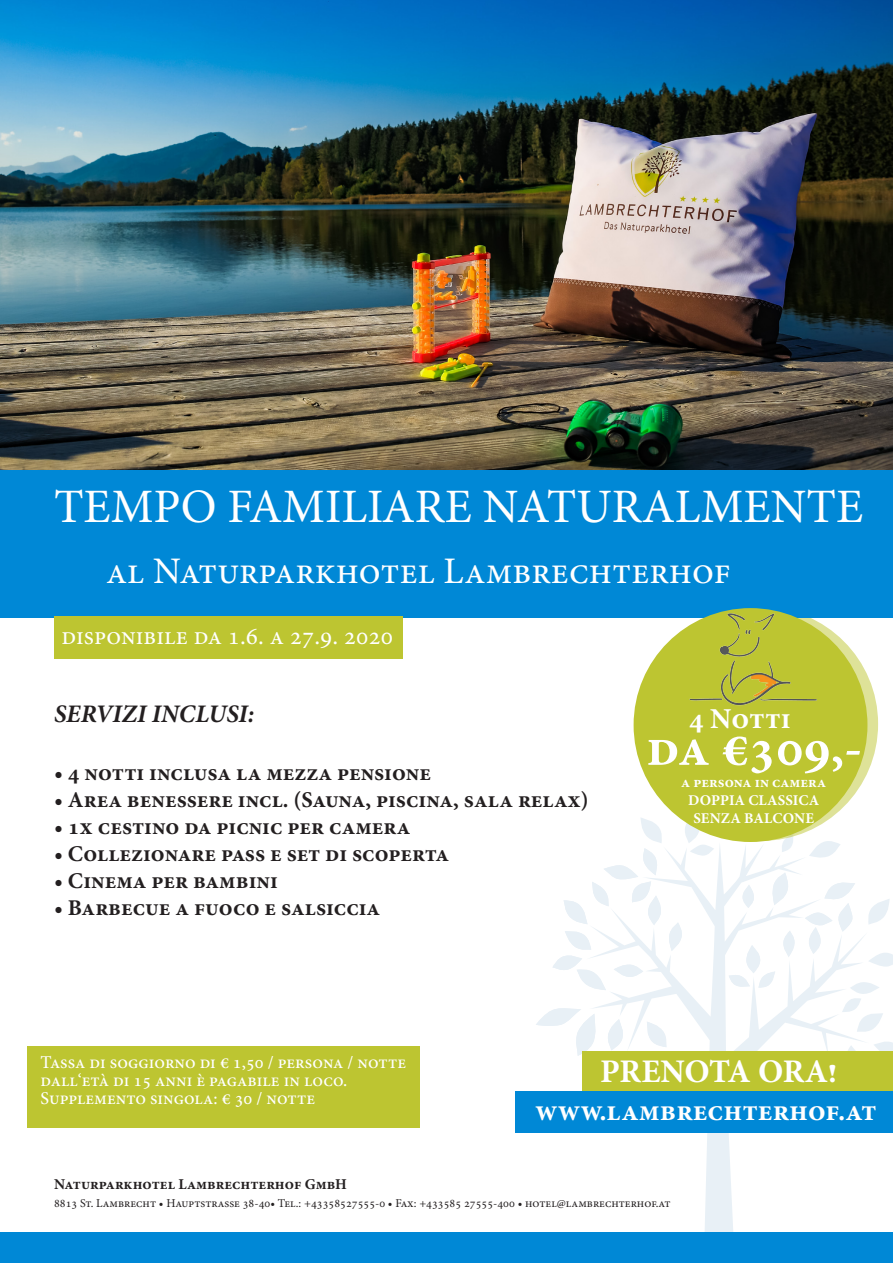
<style>
.page{position:relative;width:893px;height:1263px;background:#fff}
.page>*{position:absolute;margin:0;border:0;box-sizing:border-box;transform-origin:0 0}
.t1{font:700 52.35px "Minion Pro";color:#fff}
.t2{font:48px "Minion Pro";color:#fff}
.t3{font:37.5px "Minion Pro";color:#fff}
.t4{font:700 33px "Minion Pro";letter-spacing:-.005em;color:#fff}
.t5{font:700 28.8px "Minion Pro";color:#fff}
.t6{font:700 28.65px "Minion Pro";color:#fff}
.t7{font:25.35px "Minion Pro";color:#fff}
.t8{font:italic 700 25.35px "Minion Pro";color:#231f20}
.t9{font:700 22.5px "Minion Pro";color:#231f20}
.t10{font:500 18px/18px "Minion Pro";color:#fff}
.t11{font:700 15px "Minion Pro";color:#231f20}
.t12{font:700 14.85px "Minion Pro";letter-spacing:.005em;color:#fff}
.t13{font:12px "Minion Pro";color:#231f20}
</style>
<div class="page">
<svg style="left:874px;top:1042px;width:19px;height:9px"></svg>
<svg style="left:869px;top:899px;width:21px;height:25px"></svg>
<svg style="left:869px;top:983px;width:14px;height:48px"></svg>
<svg style="left:869px;top:953px;width:24px;height:14px"></svg>
<svg style="left:536px;top:1008px;width:50px;height:48px"></svg>
<svg style="left:553px;top:787px;width:241px;height:197px"></svg>
<svg style="left:586px;top:842px;width:283px;height:390px"></svg>
<svg style="left:644px;top:607px;width:234px;height:234px;background:#dde195"></svg>
<img style="left:0;top:0;width:893px;height:470px">
<div style="left:0;top:470px;width:893px;height:147px;background:#0088d6"></div>
<div style="left:54px;top:617px;width:348px;height:42px;background:#bdc531"></div>
<div style="left:0;top:1232px;width:893px;height:31px;background:#0088d6"></div>
<div style="left:634px;top:608px;width:233px;height:234px;background:#bdc531;border-radius:50%"></div>
<img style="left:635px;top:608px;width:231px;height:99px">
<div style="left:582px;top:1051px;width:311px;height:40px;background:#bdc531"></div>
<div style="left:516px;top:1091px;width:377px;height:41px;background:#0088d6"></div>
<div style="left:28px;top:1046px;width:392px;height:82px;background:#bdc531"></div>
<h2 class="t2" style="left:54px;top:474px;width:811px">TEMPO FAMILIARE NATURALMENTE</h2>
<h3 class="t3" style="left:106px;top:546px;width:626px">al Naturparkhotel Lambrechterhof</h3>
<p class="t7" style="left:61px;top:619px;width:333px">disponibile da 1.6. a 27.9. 2020</p>
<p class="t8" style="left:54px;top:696px;width:202px">SERVIZI INCLUSI:</p>
<p class="t9" style="left:54px;top:756px;width:378px">• 4 notti inclusa la mezza pensione</p>
<p class="t9" style="left:54px;top:783px;width:536px">• Area benessere incl. (Sauna, piscina, sala relax)</p>
<p class="t9" style="left:54px;top:810px;width:358px">• 1x cestino da picnic per camera</p>
<p class="t9" style="left:54px;top:837px;width:397px">• Collezionare pass e set di scoperta</p>
<p class="t9" style="left:54px;top:864px;width:225px">• Cinema per bambini</p>
<p class="t9" style="left:54px;top:891px;width:328px">• Barbecue a fuoco e salsiccia</p>
<p class="t5" style="left:689px;top:698px;width:103px">4 Notti</p>
<h1 class="t1" style="left:646px;top:711px;width:217px">da €309,-</h1>
<p class="t12" style="left:681px;top:772px;width:146px">a persona in camera</p>
<p class="t12" style="left:688px;top:790px;width:122px">doppia Classica</p>
<p class="t12" style="left:693px;top:807px;width:122px">senza balcone</p>
<p class="t10" style="left:41px;top:1053px;width:367px">Tassa di soggiorno di € 1,50 / persona / notte dall‘età di 15 anni è pagabile in loco.<br>Supplemento singola: € 30 / notte</p>
<h3 class="t4" style="left:600px;top:1048px;width:238px">PRENOTA ORA!</h3>
<p class="t6" style="left:535px;top:1091px;width:343px">www.lambrechterhof.at</p>
<p class="t11" style="left:54px;top:1173px;width:295px">Naturparkhotel Lambrechterhof GmbH</p>
<p class="t13" style="left:54px;top:1195px;width:618px">8813 St. Lambrecht • Hauptstrasse 38-40• Tel.: +43358527555-0 • Fax: +433585 27555-400 • hotel@lambrechterhof.at</p>
</div>
